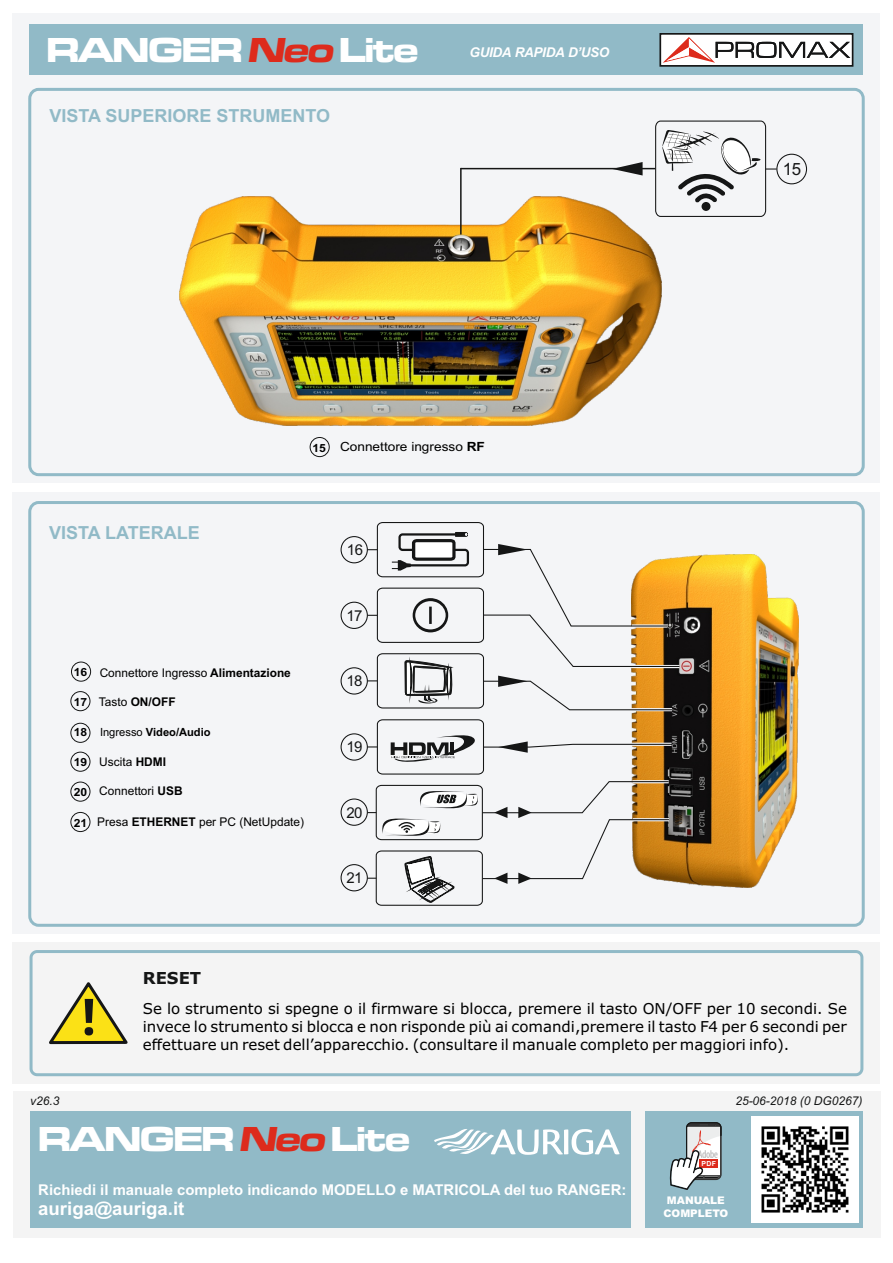
<style>
.page{position:relative;width:893px;height:1263px;background:#fff}
.page>*{position:absolute;margin:0;border:0;box-sizing:border-box;transform-origin:0 0}
.t1{font:700 50.25px "Droid Sans";color:#151616}
.t2{font:36px "Microgramma D Bold Exte";letter-spacing:-.025em;color:#fff}
.t3{font:700 18.6px "Arial";color:#fff}
.t4{font:700 18px "Arial";color:#91bac7}
.t5{font:16.95px "Arial";color:#151616}
.t6{font:700 16.5px "Verdana";color:#151616}
.t7{font:15px/18.3px "Verdana";color:#000;text-align:justify}
.t8{font:15px "Arial";letter-spacing:-.03em;color:#151616}
.t9{font:700 14.85px "Arial";color:#fff}
.t10{font:italic 700 13.5px "Arial";letter-spacing:-.03em;color:#fff}
.t11{font:12.6px "Arial";color:#000;scale:1.08 1}
.t12{font:12px "Arial";color:#000}
.t13{font:italic 12px "Arial";color:#151616}
.t14{font:700 12px "Arial";color:#000}
.t15{font:700 11.25px "Arial";color:#000}
.t16{font:700 11.25px "Arial";color:#000;scale:1.08 1}
.t17{font:900 10.5px/13.4px "Arial";color:#fff;text-align:center}
.t18{font:700 7.05px "Arial";color:#fff}
.s1{font-style:italic;color:#dd2b1c}
.s2{font-weight:700}
.s3{font-weight:400}
.s4{font-size:12.15px}
</style>
<div class="page">
<div style="left:14px;top:1091px;width:867px;height:147px;background:#f4f4f4"></div>
<div style="left:13px;top:492px;width:867px;height:441px;background:#f4f5f7"></div>
<div style="left:13px;top:13px;width:867px;height:470px;background:#f4f5f7"></div>
<div style="left:28px;top:88px;width:837px;height:388px;border:3px solid #91bac7;border-radius:9px"></div>
<div style="left:645px;top:1111px;width:218px;height:117px;background:#91bac7"></div>
<div style="left:30px;top:1111px;width:600px;height:117px;background:#91bac7"></div>
<svg style="left:669px;top:1122px;width:53px;height:68px"></svg>
<div style="left:30px;top:24px;width:833px;height:51px;background:#91bac7"></div>
<svg style="left:659px;top:33px;width:195px;height:34px;background:#c5bdbd"></svg>
<div style="left:28px;top:501px;width:837px;height:426px;border:3px solid #91bac7;border-radius:9px"></div>
<div style="left:71px;top:662px;width:20px;height:19px;border:1px solid #151616;border-radius:50%"></div>
<div style="left:71px;top:723px;width:19px;height:19px;border:1px solid #151616;border-radius:50%"></div>
<div style="left:71px;top:691px;width:19px;height:20px;border:1px solid #151616;border-radius:50%"></div>
<div style="left:71px;top:752px;width:19px;height:19px;border:1px solid #151616;border-radius:50%"></div>
<div style="left:71px;top:782px;width:19px;height:19px;border:1px solid #151616;border-radius:50%"></div>
<div style="left:71px;top:812px;width:19px;height:20px;border:1px solid #151616;border-radius:50%"></div>
<div style="left:310px;top:437px;width:19px;height:20px;border:1px solid #151616;border-radius:50%"></div>
<img style="left:180px;top:196px;width:482px;height:229px">
<svg style="left:612px;top:162px;width:31px;height:13px"></svg>
<div style="left:13px;top:942px;width:867px;height:142px;background:#f4f4f4"></div>
<svg style="left:30px;top:950px;width:833px;height:126px"></svg>
<hr style="left:461px;top:168px;width:194px;height:1px;background:#151616">
<hr style="left:460px;top:168px;width:2px;height:66px;background:#151616">
<img style="left:632px;top:555px;width:167px;height:333px">
<div style="left:341px;top:602px;width:27px;height:27px;border:1px solid #151616;border-radius:50%"></div>
<div style="left:341px;top:667px;width:27px;height:27px;border:1px solid #151616;border-radius:50%"></div>
<div style="left:341px;top:536px;width:27px;height:27px;border:1px solid #151616;border-radius:50%"></div>
<div style="left:341px;top:733px;width:27px;height:28px;border:1px solid #151616;border-radius:50%"></div>
<div style="left:341px;top:798px;width:27px;height:28px;border:1px solid #151616;border-radius:50%"></div>
<div style="left:341px;top:864px;width:27px;height:27px;border:1px solid #151616;border-radius:50%"></div>
<svg style="left:367px;top:522px;width:313px;height:189px"></svg>
<hr style="left:429px;top:607px;width:3px;height:17px;background:#151616">
<svg style="left:367px;top:719px;width:306px;height:187px"></svg>
<img style="left:752px;top:1116px;width:106px;height:106px">
<div style="left:776px;top:154px;width:31px;height:30px;border:1px solid #151616;border-radius:50%"></div>
<svg style="left:655px;top:120px;width:122px;height:97px"></svg>
<div style="left:701px;top:202px;width:9px;height:9px;background:#151616;border-radius:50%"></div>
<svg style="left:434px;top:1129px;width:186px;height:26px"></svg>
<h2 class="t2" style="left:47px;top:34px;width:373px">RANGER <span class="s1">Neo</span>Lite</h2>
<p class="t4" style="left:50px;top:109px;width:282px">VISTA SUPERIORE STRUMENTO</p>
<p class="t10" style="left:470px;top:47px;width:141px">GUIDA RAPIDA D’USO</p>
<p class="t16" style="left:312px;top:443px;width:14px">15</p>
<p class="t11" style="left:340px;top:442px;width:136px">Connettore ingresso <span class="s2">RF</span></p>
<p class="t4" style="left:49px;top:526px;width:152px">VISTA LATERALE</p>
<p class="t16" style="left:74px;top:667px;width:14px">16</p>
<p class="t16" style="left:74px;top:698px;width:14px">17</p>
<p class="t16" style="left:74px;top:728px;width:14px">18</p>
<p class="t16" style="left:74px;top:758px;width:14px">19</p>
<p class="t16" style="left:74px;top:788px;width:14px">20</p>
<p class="t16" style="left:74px;top:818px;width:14px">21</p>
<p class="t12" style="left:100px;top:668px;width:193px">Connettore Ingresso <span class="s2">Alimentazione</span></p>
<p class="t14" style="left:99px;top:697px;width:78px"><span class="s3">Tasto</span> ON/OFF</p>
<p class="t15" style="left:100px;top:728px;width:112px"><span class="s3">Ingresso</span> Video/Audio</p>
<p class="t12" style="left:99px;top:757px;width:68px">Uscita <span class="s2">HDMI</span></p>
<p class="t12" style="left:99px;top:786px;width:85px">Connettori <span class="s2">USB</span></p>
<p class="t12" style="left:97px;top:817px;width:208px">Presa <span class="s2">ETHERNET</span> per PC (NetUpdate)</p>
<p class="t8" style="left:347px;top:544px;width:18px">16</p>
<p class="t8" style="left:346px;top:610px;width:18px">17</p>
<p class="t8" style="left:346px;top:675px;width:18px">18</p>
<p class="t8" style="left:346px;top:741px;width:18px">19</p>
<p class="t8" style="left:346px;top:807px;width:18px">20</p>
<p class="t8" style="left:346px;top:872px;width:18px">21</p>
<p class="t5" style="left:783px;top:163px;width:20px">15</p>
<h1 class="t1" style="left:82px;top:996px;width:16px">!</h1>
<p class="t6" style="left:143px;top:971px;width:60px">RESET</p>
<p class="t7" style="left:143px;top:1000px;width:706px">Se lo strumento si spegne o il firmware si blocca, premere il tasto ON/OFF per 10 secondi. Se invece lo strumento si blocca e non risponde più ai comandi,premere il tasto F4 per 6 secondi per effettuare un reset dell’apparecchio. (consultare il manuale completo per maggiori info).</p>
<p class="t13" style="left:30px;top:1096px;width:31px">v26.3</p>
<p class="t13" style="left:735px;top:1096px;width:129px">25-06-2018 <span class="s4">(0 DG0267)</span></p>
<h2 class="t2" style="left:38px;top:1123px;width:373px">RANGER <span class="s1">Neo</span>Lite</h2>
<p class="t18" style="left:701px;top:1160px;width:16px">PDF</p>
<p class="t9" style="left:38px;top:1184px;width:590px">Richiedi il manuale completo indicando MODELLO e MATRICOLA del tuo RANGER:</p>
<p class="t3" style="left:38px;top:1201px;width:148px">auriga@auriga.it</p>
<p class="t17" style="left:663px;top:1194px;width:66px">MANUALE<br>COMPLETO</p>
</div>
